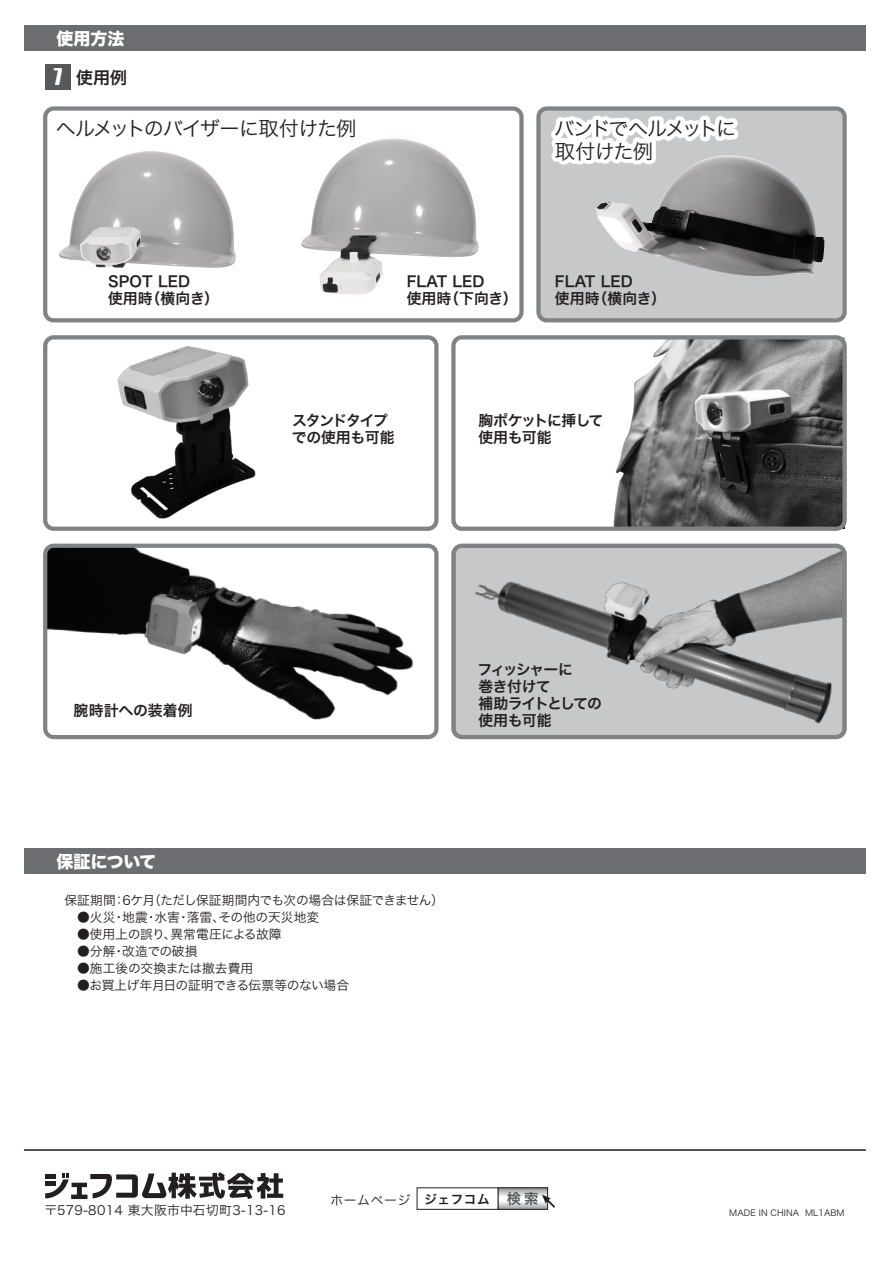
<style>
.page{position:relative;width:893px;height:1263px;background:#fff}
.page>*{position:absolute;margin:0;border:0;box-sizing:border-box;transform-origin:0 0}
.t1{font:20.1px "Hira Kaku Pro W3";letter-spacing:-.045em;color:#231f20}
.t2{font:20.1px/22.4px "Hira Kaku Pro W3";letter-spacing:-.075em;color:#231f20}
.t3{font:16.95px "Hira Kaku Std W8";letter-spacing:-.005em;color:#fff}
.t4{font:16.95px "Hira Kaku Pro W6";color:#231f20}
.t5{font:14.85px/17px "Hira Kaku Pro W6";letter-spacing:.01em;color:#231f20}
.t6{font:14.85px/17px "Hira Kaku Pro W6";letter-spacing:-.06em;color:#231f20}
.t7{font:14.85px/17px "Hira Kaku Pro W6";letter-spacing:-.055em;color:#231f20}
.t8{font:14.85px/17px "Hira Kaku Pro W6";letter-spacing:-.025em;color:#231f20}
.t9{font:12.75px/17px "Hira Kaku Pro W3";letter-spacing:-.005em;color:#231f20}
.t10{font:12.75px "Hira Kaku Pro W3";letter-spacing:.025em;color:#231f20}
.t11{font:8.55px "Hira Kaku Pro W3";letter-spacing:.01em;color:#231f20}
.s1{font-family:"Impact";font-size:21.3px;color:#fff}
.s2{font-family:"Hira Kaku Pro W6";font-size:12.6px}
.s3{font-family:"Hira Kaku Pro W6";font-size:14.4px;color:#57585a}
</style>
<div class="page">
<div style="left:451px;top:544px;width:396px;height:195px;border:4px solid #808285;border-radius:9px"></div>
<img style="left:613px;top:340px;width:229px;height:186px">
<svg style="left:453px;top:546px;width:392px;height:191px"></svg>
<img style="left:95px;top:322px;width:243px;height:197px">
<img style="left:48px;top:547px;width:391px;height:189px">
<div style="left:538px;top:109px;width:307px;height:211px;background:#c7c8ca;border-radius:8px"></div>
<div style="left:536px;top:106px;width:311px;height:216px;border:4px solid #808285;border-radius:8px"></div>
<div style="left:43px;top:335px;width:396px;height:196px;border:4px solid #808285;border-radius:9px"></div>
<hr style="left:24px;top:1149px;width:842px;height:2px;background:#231f20">
<div style="left:417px;top:1187px;width:82px;height:23px;background:#fff;border:1px solid #231f20"></div>
<svg style="left:500px;top:1189px;width:46px;height:19px"></svg>
<div style="left:498px;top:1187px;width:50px;height:23px;border:1px solid #231f20"></div>
<svg style="left:542px;top:1194px;width:13px;height:14px"></svg>
<svg style="left:45px;top:1172px;width:238px;height:27px"></svg>
<div style="left:24px;top:849px;width:842px;height:25px;background:#6c6d70"></div>
<div style="left:24px;top:26px;width:842px;height:25px;background:#6c6d70"></div>
<img style="left:301px;top:138px;width:178px;height:156px">
<img style="left:59px;top:199px;width:177px;height:69px">
<img style="left:600px;top:156px;width:224px;height:120px">
<svg style="left:44px;top:25px;width:321px;height:174px"></svg>
<svg style="left:540px;top:25px;width:204px;height:196px"></svg>
<div style="left:43px;top:544px;width:395px;height:195px;border:4px solid #808285;border-radius:8px"></div>
<div style="left:451px;top:335px;width:396px;height:196px;border:4px solid #808285;border-radius:9px"></div>
<div style="left:43px;top:106px;width:481px;height:216px;border:4px solid #808285;border-radius:8px"></div>
<h2 class="t3" style="left:57px;top:30px;width:69px">使用方法</h2>
<h2 class="t4" style="left:54px;top:62px;width:75px"><span class="s1">7</span> 使用例</h2>
<h1 class="t1" style="left:56px;top:111px;width:302px">ヘルメットのバイザーに取付けた例</h1>
<h1 class="t2" style="left:554px;top:116px;width:183px">バンドでヘルメットに取付けた例</h1>
<p class="t5" style="left:108px;top:272px;width:113px">SPOT LED<br>使用時（横向き）</p>
<p class="t5" style="left:407px;top:272px;width:113px">FLAT LED<br>使用時（下向き）</p>
<p class="t5" style="left:555px;top:272px;width:113px">FLAT LED<br>使用時（横向き）</p>
<p class="t7" style="left:292px;top:411px;width:104px">スタンドタイプでの使用も可能</p>
<p class="t8" style="left:478px;top:411px;width:127px">胸ポケットに挿して使用も可能</p>
<p class="t5" style="left:74px;top:701px;width:121px">腕時計への装着例</p>
<h2 class="t3" style="left:57px;top:853px;width:101px">保証について</h2>
<p class="t6" style="left:477px;top:660px;width:126px">フィッシャーに<br>巻き付けて<br>補助ライトとしての使用も可能</p>
<p class="t9" style="left:64px;top:890px;width:381px">保証期間：6ケ月（ただし保証期間内でも次の場合は保証できません）　●火災・地震・水害・落雷、その他の天災地変<br>　●使用上の誤り、異常電圧による故障<br>　●分解・改造での破損<br>　●施工後の交換または撤去費用<br>　●お買上げ年月日の証明できる伝票等のない場合</p>
<p class="t9" style="left:330px;top:1190px;width:210px">ホームページ <span class="s2">ジェフコム</span> <span class="s3">検索</span></p>
<p class="t10" style="left:45px;top:1199px;width:242px">〒579-8014 東大阪市中石切町3-13-16</p>
<p class="t11" style="left:729px;top:1205px;width:117px">MADE IN CHINA ML1ABM</p>
</div>
